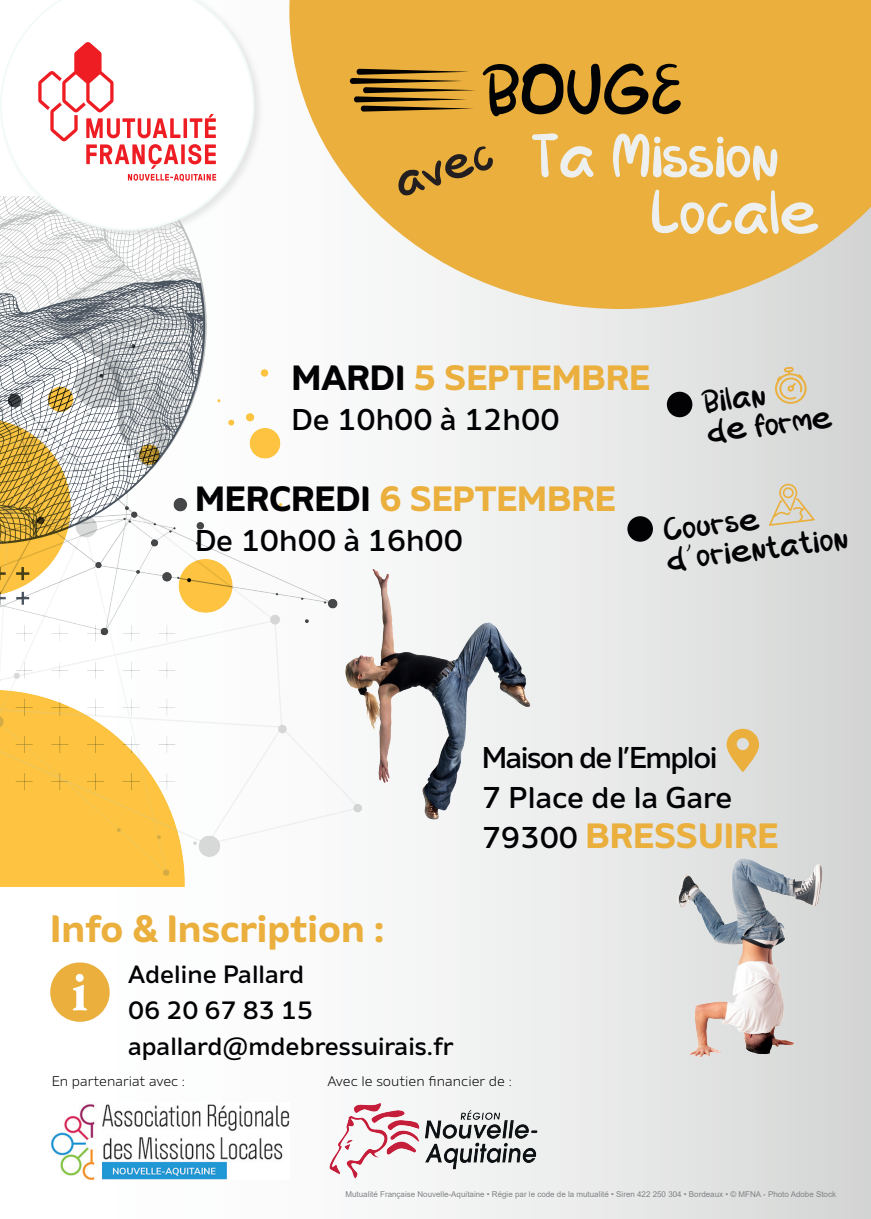
<style>
.page{position:relative;width:871px;height:1219px;background:#fff}
.page>*{position:absolute;margin:0;border:0;box-sizing:border-box;transform-origin:0 0}
.t1{font:72.4px "Alessia";color:#010305}
.t2{font:63.3px "Alessia";color:#eef0ef}
.t3{font:47.9px "Alessia";color:#231f20}
.t4{font:700 38px "Amino";color:#eaaf3c}
.t5{font:700 35px "Amino";color:#eaaf3c}
.t6{font:33px/30px "Alessia";color:#020205}
.t7{font:500 30px/40px "Amino";letter-spacing:-.05em;color:#020205}
.t8{font:500 30px "Amino";color:#020205}
.t9{font:500 25px/35.7px "Amino";color:#020205}
.t10{font:300 14px "Amino";color:#020205}
.t11{font:8px "Arial";color:#808285}
.s1{color:#020205}
.s2{font-weight:500;font-size:30px;color:#020205}
</style>
<div class="page">
<div style="left:0;top:0;width:870px;height:1219px;background:linear-gradient(to right,#fff,#d9dbda)"></div>
<div style="left:666px;top:392px;width:26px;height:25px;background:#020205;border-radius:50%"></div>
<img style="left:0;top:197px;width:361px;height:689px">
<div style="left:0;top:0;width:264px;height:240px;background:#d1d2d2;opacity:.49"></div>
<svg style="left:0;top:0;width:254px;height:231px"></svg>
<svg style="left:38px;top:42px;width:178px;height:139px"></svg>
<svg style="left:289px;top:0;width:581px;height:309px;background:#eab959"></svg>
<img style="left:52px;top:1102px;width:237px;height:77px">
<svg style="left:350px;top:69px;width:126px;height:43px;background:#a07729"></svg>
<img style="left:336px;top:560px;width:204px;height:266px">
<img style="left:653px;top:857px;width:187px;height:200px">
<svg style="left:47px;top:959px;width:66px;height:66px"></svg>
<svg style="left:726px;top:729px;width:32px;height:43px"></svg>
<img style="left:327px;top:1102px;width:212px;height:77px">
<svg style="left:768px;top:483px;width:46px;height:43px;background:#dcd2bb"></svg>
<svg style="left:774px;top:367px;width:32px;height:38px"></svg>
<div style="left:627px;top:516px;width:25px;height:26px;background:#020205;border-radius:50%"></div>
<h1 class="t1" style="left:485px;top:42px;width:199px">BOUGE</h1>
<h2 class="t2" style="left:530px;top:115px;width:250px">Ta Mission</h2>
<h3 class="t3" style="left:386px;top:152px;width:102px;rotate:-18deg">avec</h3>
<h2 class="t2" style="left:649px;top:171px;width:171px">Locale</h2>
<h3 class="t5" style="left:291px;top:356px;width:360px"><span class="s1">MARDI</span> 5 SEPTEMBRE</h3>
<h3 class="t8" style="left:291px;top:402px;width:269px">De 10h00 à 12h00</h3>
<h3 class="t6" style="left:701px;top:389px;width:127px;rotate:-7deg">Bilan<br>de forme</h3>
<h3 class="t5" style="left:195px;top:477px;width:422px"><span class="s1">MERCREDI</span> 6 SEPTEMBRE</h3>
<h3 class="t8" style="left:195px;top:523px;width:269px">De 10h00 à 16h00</h3>
<h3 class="t6" style="left:661px;top:517px;width:184px;rotate:-7deg">Course d’orientation</h3>
<h3 class="t4" style="left:50px;top:904px;width:336px">Info &amp; Inscription :</h3>
<h3 class="t9" style="left:128px;top:956px;width:327px">Adeline Pallard<br>06 20 67 83 15 apallard@mdebressuirais.fr</h3>
<h3 class="t7" style="left:482px;top:737px;width:252px">Maison de l’Emploi<br>7 Place de la Gare</h3>
<h3 class="t5" style="left:482px;top:814px;width:298px"><span class="s2">79300</span> BRESSUIRE</h3>
<h3 class="t10" style="left:52px;top:1073px;width:135px">En partenariat avec :</h3>
<h3 class="t10" style="left:327px;top:1073px;width:186px">Avec le soutien financier de :</h3>
<p class="t11" style="left:345px;top:1189px;width:492px">Mutualité Française Nouvelle-Aquitaine • Régie par le code de la mutualité • Siren 422 250 304 • Bordeaux • © MFNA - Photo Adobe Stock</p>
</div>
